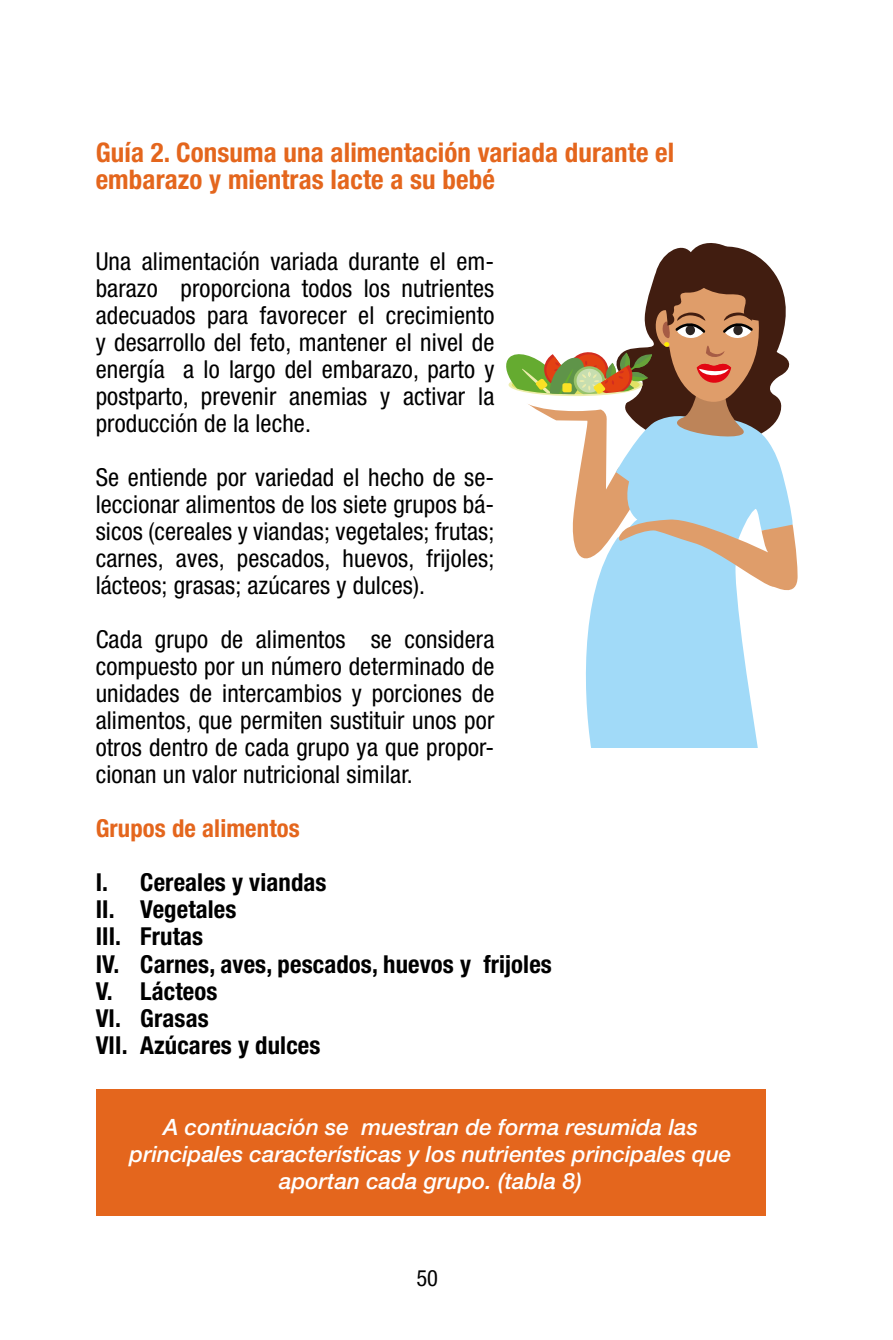
<style>
.page{position:relative;width:893px;height:1340px;background:#fff}
.page>*{position:absolute;margin:0;border:0;box-sizing:border-box;transform-origin:0 0}
.t1{font:700 condensed 27px/27px "Helvetica Neue LT Std";letter-spacing:.005em;color:#e4661d}
.t2{font:condensed 24.75px/27px "Helvetica Neue LT Std";letter-spacing:.005em;color:#000;text-align:justify}
.t3{font:700 condensed 24.75px/27px "Helvetica Neue LT Std";letter-spacing:.005em;color:#000}
.t4{font:700 condensed 24.75px "Helvetica Neue LT Std";letter-spacing:.005em;color:#e4661d}
.t5{font:italic 500 22.5px/27px "Helvetica Neue LT Std";color:#fff;text-align:center}
.t6{font:condensed 22.5px "Helvetica Neue LT Std";color:#000}
</style>
<div class="page">
<div style="left:96px;top:1089px;width:669px;height:126px;background:#e4661d"></div>
<svg style="left:586px;top:599px;width:172px;height:148px;background:#a8dcf8"></svg>
<svg style="left:506px;top:243px;width:292px;height:356px"></svg>
<p class="t1" style="left:96px;top:139px;width:580px">Guía 2. Consuma una alimentación variada durante el embarazo y mientras lacte a su bebé</p>
<p class="t2" style="left:96px;top:248px;width:400px">Una alimentación variada durante el em&shy;barazo proporciona todos los nutrientes adecuados para favorecer el crecimiento y desarrollo del feto, mantener el nivel de energía a lo largo del embarazo, parto y postparto, prevenir anemias y activar la producción de la leche.</p>
<p class="t2" style="left:96px;top:464px;width:400px">Se entiende por variedad el hecho de se&shy;leccionar alimentos de los siete grupos bá&shy;sicos (cereales y viandas; vegetales; frutas; carnes, aves, pescados, huevos, frijoles; lácteos; grasas; azúcares y dulces).</p>
<p class="t2" style="left:96px;top:626px;width:400px">Cada grupo de alimentos se considera compuesto por un número determinado de unidades de intercambios y porciones de alimentos, que permiten sustituir unos por otros dentro de cada grupo ya que propor&shy;cionan un valor nutricional similar.</p>
<p class="t4" style="left:96px;top:813px;width:206px">Grupos de alimentos</p>
<p class="t3" style="left:96px;top:868px;width:458px">I. Cereales y viandas<br>II. Vegetales<br>III. Frutas<br>IV. Carnes, aves, pescados, huevos y frijoles<br>V. Lácteos<br>VI. Grasas<br>VII. Azúcares y dulces</p>
<p class="t5" style="left:130px;top:1112px;width:603px">A continuación se muestran de forma resumida las principales características y los nutrientes principales que aportan cada grupo. (tabla 8)</p>
<p class="t6" style="left:416px;top:1264px;width:23px">50</p>
</div>
